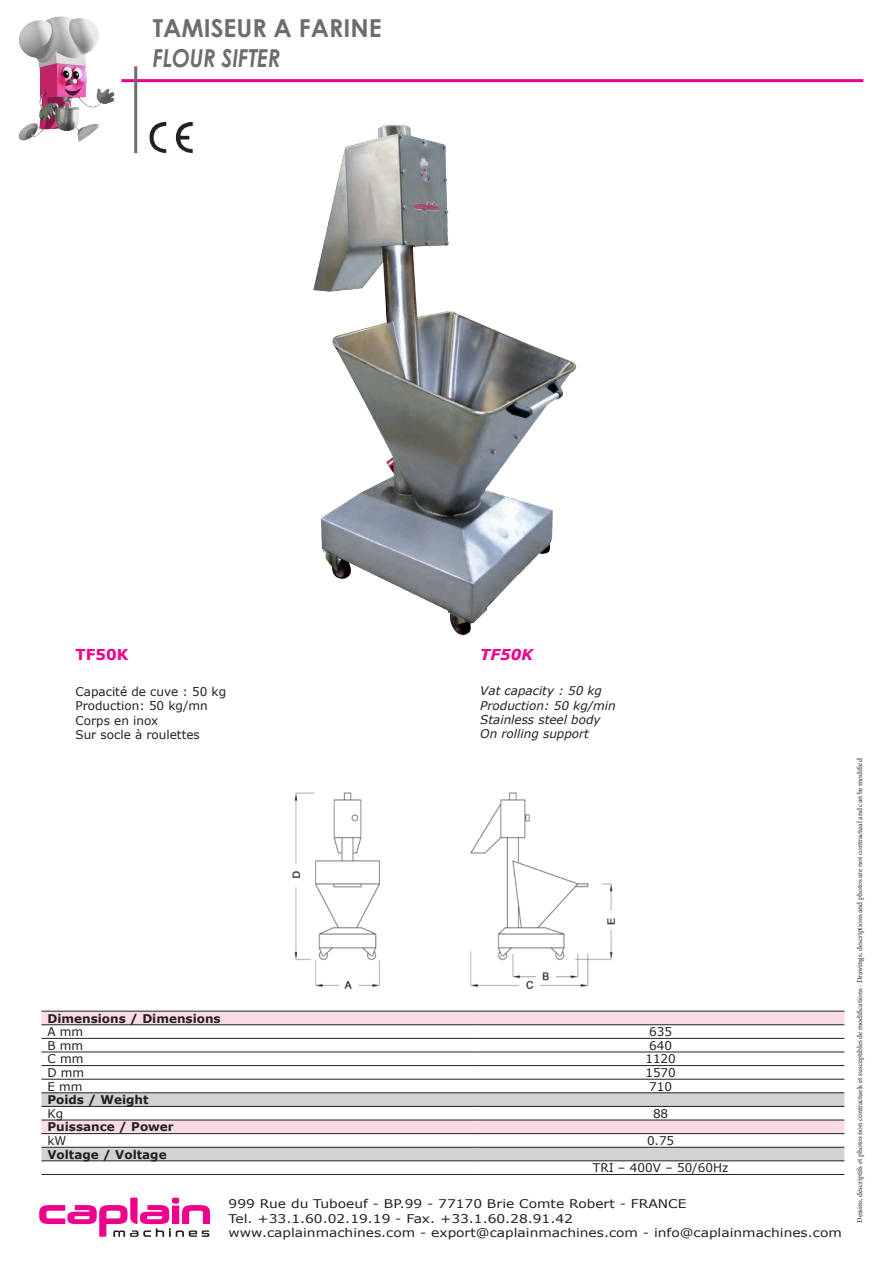
<style>
.page{position:relative;width:893px;height:1263px;background:#fff}
.page>*{position:absolute;margin:0;border:0;box-sizing:border-box;transform-origin:0 0}
.t1{font:700 24.75px "Century Gothic";color:#6c6d70}
.t2{font:italic 700 24.75px "Century Gothic";color:#6c6d70;scale:.85 1}
.t3{font:700 15px "Verdana";color:#ed028c}
.t4{font:italic 700 15px "Verdana";color:#ed028c}
.t5{font:12px/14.4px "Verdana";color:#231f20;scale:1.15 1}
.t6{font:12px/14.4px "Verdana";color:#231f20}
.t7{font:italic 12px/14.4px "Verdana";color:#231f20}
.t8{font:700 12px "Verdana";color:#231f20}
.t9{font:7.5px "Minion Pro";color:#231f20}
</style>
<div class="page">
<img style="left:313px;top:124px;width:264px;height:511px">
<img style="left:292px;top:792px;width:324px;height:197px">
<div style="left:41px;top:1012px;width:803px;height:12px;background:#fadbe8"></div>
<svg style="left:41px;top:1093px;width:803px;height:67px;fill:#d1d2d4"></svg>
<div style="left:41px;top:1121px;width:803px;height:12px;background:#fadbe8"></div>
<hr style="left:41px;top:1011px;width:436px;height:1px;background:#231f20">
<hr style="left:477px;top:1011px;width:367px;height:1px;background:#231f20">
<hr style="left:41px;top:1024px;width:436px;height:1px;background:#231f20">
<hr style="left:477px;top:1024px;width:367px;height:1px;background:#231f20">
<hr style="left:41px;top:1038px;width:436px;height:1px;background:#231f20">
<hr style="left:477px;top:1038px;width:367px;height:1px;background:#231f20">
<hr style="left:41px;top:1052px;width:436px;height:1px;background:#231f20">
<hr style="left:477px;top:1052px;width:367px;height:1px;background:#231f20">
<hr style="left:41px;top:1065px;width:436px;height:1px;background:#231f20">
<hr style="left:477px;top:1065px;width:367px;height:1px;background:#231f20">
<hr style="left:41px;top:1079px;width:436px;height:1px;background:#231f20">
<hr style="left:477px;top:1079px;width:367px;height:1px;background:#231f20">
<hr style="left:41px;top:1092px;width:436px;height:1px;background:#231f20">
<hr style="left:477px;top:1092px;width:367px;height:1px;background:#231f20">
<hr style="left:41px;top:1106px;width:436px;height:1px;background:#231f20">
<hr style="left:477px;top:1106px;width:367px;height:1px;background:#231f20">
<hr style="left:41px;top:1120px;width:436px;height:1px;background:#231f20">
<hr style="left:477px;top:1120px;width:367px;height:1px;background:#231f20">
<hr style="left:41px;top:1133px;width:436px;height:1px;background:#231f20">
<hr style="left:477px;top:1133px;width:367px;height:1px;background:#231f20">
<hr style="left:41px;top:1147px;width:436px;height:1px;background:#231f20">
<hr style="left:477px;top:1147px;width:367px;height:1px;background:#231f20">
<hr style="left:41px;top:1160px;width:436px;height:1px;background:#231f20">
<hr style="left:477px;top:1160px;width:367px;height:1px;background:#231f20">
<hr style="left:41px;top:1174px;width:436px;height:1px;background:#231f20">
<hr style="left:477px;top:1174px;width:367px;height:1px;background:#231f20">
<hr style="left:121px;top:79px;width:742px;height:3px;background:#ed028c">
<hr style="left:134px;top:66px;width:3px;height:87px;background:#6c6d70">
<img style="left:18px;top:17px;width:82px;height:125px">
<svg style="left:39px;top:1197px;width:171px;height:40px"></svg>
<img style="left:149px;top:121px;width:45px;height:33px">
<h1 class="t1" style="left:153px;top:9px;width:230px">TAMISEUR A FARINE</h1>
<h1 class="t2" style="left:153px;top:39px;width:151px">FLOUR SIFTER</h1>
<p class="t3" style="left:75px;top:644px;width:54px">TF50K</p>
<p class="t4" style="left:480px;top:644px;width:54px">TF50K</p>
<p class="t7" style="left:480px;top:683px;width:137px">Vat capacity : 50 kg<br>Production: 50 kg/min<br>Stainless steel body<br>On rolling support</p>
<p class="t6" style="left:75px;top:684px;width:152px">Capacité de cuve : 50 kg<br>Production: 50 kg/mn<br>Corps en inox<br>Sur socle à roulettes</p>
<p class="t8" style="left:47px;top:1010px;width:175px">Dimensions / Dimensions</p>
<p class="t6" style="left:47px;top:1024px;width:37px">A mm</p>
<p class="t6" style="left:649px;top:1024px;width:24px">635</p>
<p class="t6" style="left:47px;top:1038px;width:37px">B mm</p>
<p class="t6" style="left:649px;top:1038px;width:24px">640</p>
<p class="t6" style="left:47px;top:1052px;width:37px">C mm</p>
<p class="t6" style="left:645px;top:1052px;width:32px">1120</p>
<p class="t6" style="left:47px;top:1065px;width:38px">D mm</p>
<p class="t6" style="left:645px;top:1065px;width:32px">1570</p>
<p class="t6" style="left:47px;top:1079px;width:37px">E mm</p>
<p class="t6" style="left:649px;top:1079px;width:24px">710</p>
<p class="t8" style="left:47px;top:1091px;width:103px">Poids / Weight</p>
<p class="t6" style="left:47px;top:1106px;width:17px">Kg</p>
<p class="t6" style="left:653px;top:1106px;width:17px">88</p>
<p class="t8" style="left:47px;top:1118px;width:128px">Puissance / Power</p>
<p class="t6" style="left:47px;top:1133px;width:20px">kW</p>
<p class="t6" style="left:647px;top:1133px;width:29px">0.75</p>
<p class="t8" style="left:47px;top:1146px;width:121px">Voltage / Voltage</p>
<p class="t6" style="left:593px;top:1160px;width:137px">TRI – 400V – 50/60Hz</p>
<p class="t5" style="left:229px;top:1197px;width:535px">999 Rue du Tuboeuf - BP.99 - 77170 Brie Comte Robert - FRANCE<br>Tel. +33.1.60.02.19.19 - Fax. +33.1.60.28.91.42<br>www.caplainmachines.com - export@caplainmachines.com - info@caplainmachines.com</p>
<p class="t9" style="left:855px;top:1223px;width:466px;rotate:-90deg">Dessins, descriptifs et photos non contractuels et susceptibles de modifications - Drawings, descriptions and photos are not contractual and can be modified</p>
</div>
